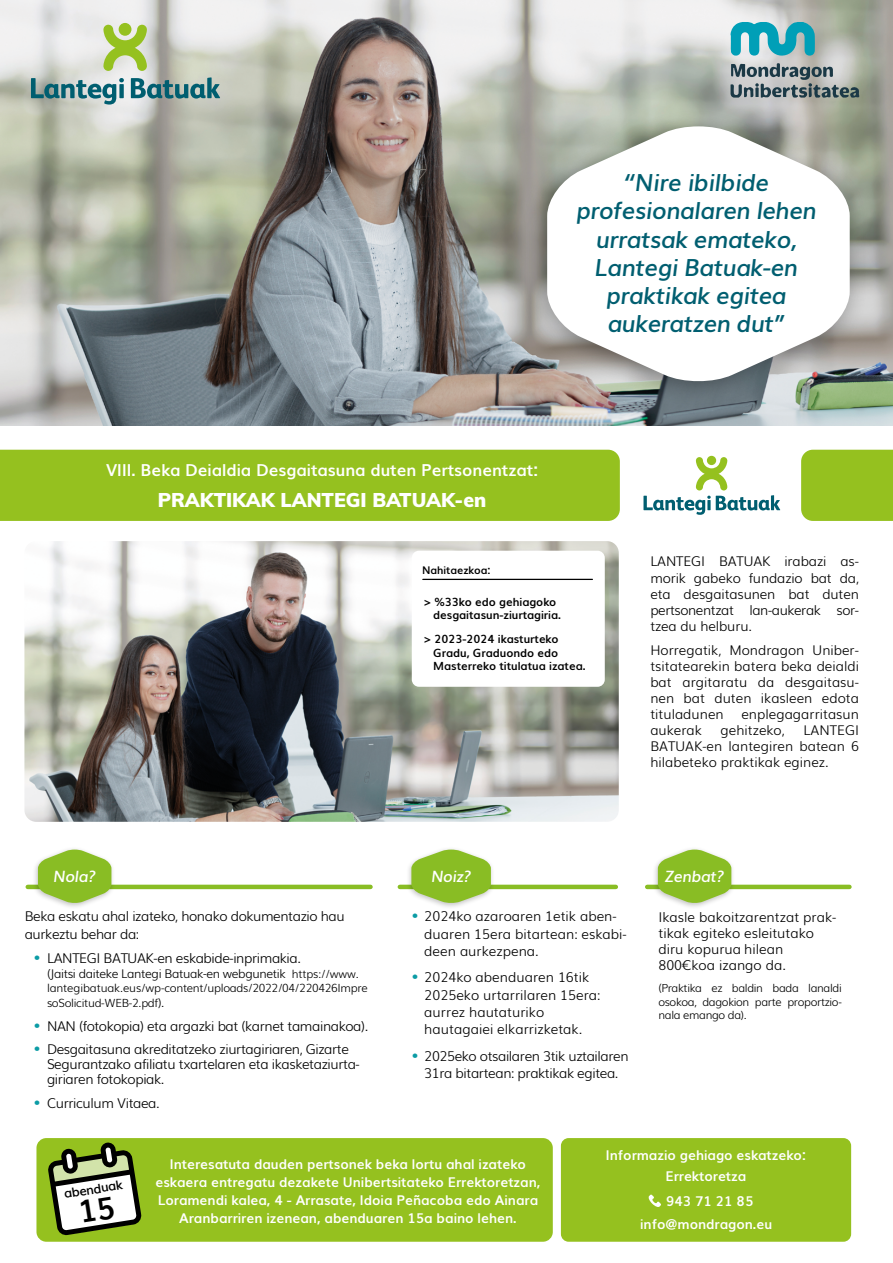
<style>
.page{position:relative;width:893px;height:1263px;background:#fff}
.page>*{position:absolute;margin:0;border:0;box-sizing:border-box;transform-origin:0 0}
.t1{font:italic 600 23.55px/28.3px "Muli";letter-spacing:-.02em;color:#005e70;text-align:center}
.t2{font:italic 600 23.4px/28px "Muli";letter-spacing:-.02em;color:#005e70;text-align:center}
.t3{font:900 19.5px "Muli";color:#fff}
.t4{font:700 16.5px "Muli";color:#fff}
.t5{font:italic 600 15.6px "Muli";letter-spacing:-.02em;color:#fff}
.t6{font:300 13.5px/15px "Muli";letter-spacing:-.03em;color:#000}
.t7{font:700 13.5px/18px "Muli";color:#fff;text-align:center}
.t8{font:300 13.5px/17.4px "Muli";color:#000}
.t9{font:300 13.35px/16px "Muli";color:#000;text-align:justify}
.t10{font:600 12.9px "Muli";color:#000}
.t11{font:300 12px "Muli";letter-spacing:-.03em;color:#000}
.t12{font:700 11.25px/13.5px "Muli";color:#000}
.t13{font:300 11.25px/15px "Muli";letter-spacing:-.025em;color:#000}
.t14{font:300 11.1px/13.8px "Muli";letter-spacing:-.03em;color:#000;text-align:justify}
.t15{font:700 10.65px "Muli";color:#000}
.s1{font-size:15px;color:#0c9ca5}
.s2{font-size:11.25px}
.s3{font-size:12px}
</style>
<div class="page">
<img style="left:24px;top:541px;width:595px;height:281px">
<div style="left:412px;top:551px;width:193px;height:136px;background:#fff;border-radius:7px"></div>
<hr style="left:423px;top:579px;width:169px;height:1px;background:#000">
<div style="left:0;top:450px;width:620px;height:71px;background:#95c11f"></div>
<hr style="left:28px;top:885px;width:342px;height:4px;background:#89bd24">
<hr style="left:400px;top:885px;width:216px;height:4px;background:#89bd24">
<hr style="left:647px;top:885px;width:202px;height:4px;background:#89bd24">
<div style="left:32px;top:845px;width:83px;height:64px;background:#000;opacity:.23"></div>
<svg style="left:38px;top:849px;width:73px;height:54px"></svg>
<div style="left:405px;top:845px;width:90px;height:64px;background:#000;opacity:.23"></div>
<svg style="left:411px;top:849px;width:80px;height:54px"></svg>
<div style="left:652px;top:845px;width:83px;height:64px;background:#000;opacity:.23"></div>
<svg style="left:658px;top:849px;width:73px;height:54px"></svg>
<div style="left:36px;top:1138px;width:517px;height:104px;background:#95c11f;border-radius:10px"></div>
<div style="left:561px;top:1138px;width:290px;height:104px;background:#95c11f;border-radius:8px"></div>
<svg style="left:648px;top:1194px;width:13px;height:13px"></svg>
<img style="left:0;top:0;width:893px;height:426px">
<div style="left:521px;top:109px;width:347px;height:298px;background:#000;opacity:.35"></div>
<svg style="left:547px;top:126px;width:303px;height:257px"></svg>
<svg style="left:730px;top:22px;width:85px;height:34px;background:#50b4c2"></svg>
<svg style="left:730px;top:63px;width:129px;height:35px;background:#8d9798"></svg>
<div style="left:801px;top:450px;width:92px;height:71px;background:#95c11f"></div>
<svg style="left:643px;top:457px;width:137px;height:58px"></svg>
<div style="left:707px;top:456px;width:9px;height:9px;background:#95c11f;border-radius:50%"></div>
<svg style="left:31px;top:19px;width:194px;height:86px;background:#bbc9bd"></svg>
<div style="left:119px;top:23px;width:12px;height:13px;background:#95c11f;border-radius:50%"></div>
<svg style="left:48px;top:1142px;width:94px;height:94px"></svg>
<h1 class="t1" style="left:576px;top:166px;width:242px">“Nire ibilbide profesionalaren lehen urratsak emateko,<br>Lantegi Batuak-en praktikak egitea aukeratzen dut”</h1>
<h2 class="t2" style="left:574px;top:178px;width:247px">“Para dar los primeros pasos de mi carrera profesional, elijo realizar prácticas en<br>Lantegi Batuak”</h2>
<p class="t4" style="left:106px;top:457px;width:434px">VIII. Beka Deialdia Desgaitasuna duten Pertsonentzat:</p>
<h3 class="t3" style="left:158px;top:486px;width:330px">PRAKTIKAK LANTEGI BATUAK-en</h3>
<p class="t15" style="left:422px;top:562px;width:70px">Nahitaezkoa:</p>
<p class="t12" style="left:433px;top:594px;width:129px;text-indent:-10px">&gt; %33ko edo gehiagoko desgaitasun-ziurtagiria.</p>
<p class="t12" style="left:433px;top:632px;width:154px;text-indent:-10px">&gt; 2023-2024 ikasturteko<br>Gradu, Graduondo edo<br>Masterreko titulatua izatea.</p>
<p class="t9" style="left:650px;top:553px;width:210px">LANTEGI BATUAK irabazi as&shy;morik gabeko fundazio bat da, eta desgaitasunen bat duten pertsonentzat lan-aukerak sor&shy;tzea du helburu.</p>
<p class="t9" style="left:650px;top:641px;width:210px">Horregatik, Mondragon Uniber&shy;tsitatearekin batera beka deialdi bat argitaratu da desgaitasu&shy;nen bat duten ikasleen edota tituladunen</p>
<p class="t9" style="left:741px;top:705px;width:119px">enplegagarritasun</p>
<p class="t9" style="left:650px;top:721px;width:53px">aukerak</p>
<p class="t9" style="left:721px;top:721px;width:66px">gehitzeko,</p>
<p class="t9" style="left:650px;top:721px;width:210px;text-indent:153px">LANTEGI BATUAK-en lantegiren batean 6 hilabeteko praktikak eginez.</p>
<p class="t5" style="left:54px;top:864px;width:44px">Nola?</p>
<p class="t5" style="left:431px;top:864px;width:42px">Noiz?</p>
<p class="t5" style="left:665px;top:864px;width:61px">Zenbat?</p>
<p class="t6" style="left:25px;top:906px;width:322px;line-height:18.1px">Beka eskatu ahal izateko, honako dokumentazio hau aurkeztu behar da:</p>
<p class="t6" style="left:34px;top:949px;width:269px"><span class="s1">•</span> LANTEGI BATUAK-en eskabide-inprimakia.</p>
<p class="t11" style="left:47px;top:964px;width:313px">(Jaitsi daiteke Lantegi Batuak-en webgunetik <span class="s2">https://www.</span></p>
<p class="t13" style="left:47px;top:979px;width:322px">lantegibatuak.eus/wp-content/uploads/2022/04/220426Impre soSolicitud-WEB-2.pdf<span class="s3">).</span></p>
<p class="t6" style="left:34px;top:1017px;width:336px"><span class="s1">•</span> NAN (fotokopia) eta argazki bat (karnet tamainakoa).</p>
<p class="t6" style="left:47px;top:1041px;width:314px;text-indent:-13px"><span class="s1">•</span> Desgaitasuna akreditatzeko ziurtagiriaren, Gizarte<br>Segurantzako afiliatu txartelaren eta ikasketaziurta&shy;giriaren fotokopiak.</p>
<p class="t6" style="left:34px;top:1095px;width:128px"><span class="s1">•</span> Curriculum Vitaea.</p>
<p class="t8" style="left:424px;top:906px;width:204px;text-indent:-13px"><span class="s1">•</span> 2024ko azaroaren 1etik aben&shy;duaren 15era bitartean: eskabi&shy;deen aurkezpena.</p>
<p class="t8" style="left:424px;top:967px;width:178px;text-indent:-13px"><span class="s1">•</span> 2024ko abenduaren 16tik<br>2025eko urtarrilaren 15era: aurrez hautaturiko hautagaiei elkarrizketak.</p>
<p class="t6" style="left:411px;top:1046px;width:219px;line-height:17.4px;text-align:center"><span class="s1">•</span> 2025eko otsailaren 3tik uztailaren<br>31ra bitartean: praktikak egitea.</p>
<p class="t8" style="left:658px;top:908px;width:179px;line-height:15.9px">Ikasle bakoitzarentzat prak&shy;tikak egiteko esleitutako diru kopurua hilean<br>800€koa izango da.</p>
<p class="t14" style="left:658px;top:980px;width:185px">(Praktika ez baldin bada lanaldi osokoa, dagokion parte proportzio&shy;nala emango da).</p>
<p class="t10" style="left:62px;top:1183px;width:61px;rotate:-9deg">abenduak</p>
<p class="t7" style="left:156px;top:1154px;width:386px">Interesatuta dauden pertsonek beka lortu ahal izateko eskaera entregatu dezakete Unibertsitateko Errektoretzan, Loramendi kalea, 4 - Arrasate, Idoia Peñacoba edo Ainara Aranbarriren izenean, abenduaren 15a baino lehen.</p>
<p class="t7" style="left:606px;top:1144px;width:202px;line-height:20.7px">Informazio gehiago eskatzeko:<br>Errektoretza</p>
<p class="t7" style="left:666px;top:1191px;width:89px">943 71 21 85</p>
<p class="t7" style="left:640px;top:1214px;width:134px">info@mondragon.eu</p>
</div>
